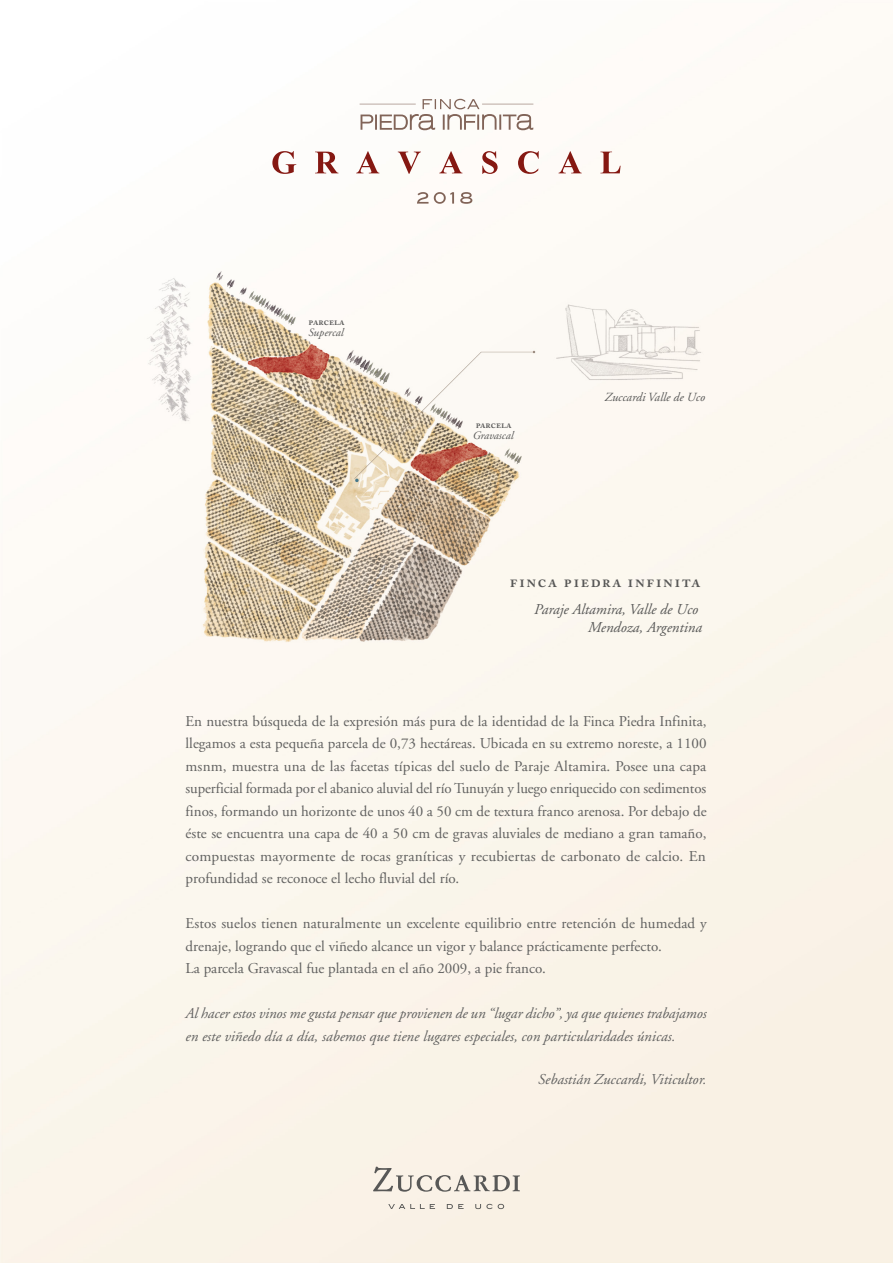
<style>
.page{position:relative;width:893px;height:1263px;background:#fff}
.page>*{position:absolute;margin:0;border:0;box-sizing:border-box;transform-origin:0 0}
.t1{font:600 16.5px "Adobe Caslon Pro";letter-spacing:.1em;color:#575756}
.t2{font:15px/22.5px "Adobe Garamond";color:#616160;text-align:justify}
.t3{font:italic 15px/22.5px "Adobe Garamond";letter-spacing:-.005em;color:#616160}
.t4{font:italic 15px/18px "Adobe Garamond";color:#585857;text-align:right}
.t5{font:15px "Adobe Garamond Italic Os F";color:#616160}
.t6{font:italic 12.45px "Adobe Garamond";color:#585857}
.t7{font:italic 11.4px "Adobe Garamond";color:#585857}
.t8{font:600 10.05px "Adobe Caslon Pro";color:#575756}
</style>
<div class="page">
<img style="left:0;top:93px;width:893px;height:1170px">
<svg style="left:272px;top:151px;width:24px;height:23px"></svg>
<svg style="left:315px;top:152px;width:23px;height:21px"></svg>
<svg style="left:356px;top:151px;width:23px;height:22px"></svg>
<svg style="left:398px;top:152px;width:23px;height:22px"></svg>
<svg style="left:439px;top:151px;width:23px;height:22px"></svg>
<svg style="left:482px;top:151px;width:16px;height:23px"></svg>
<svg style="left:518px;top:151px;width:21px;height:23px"></svg>
<svg style="left:558px;top:151px;width:24px;height:22px"></svg>
<svg style="left:600px;top:152px;width:21px;height:21px"></svg>
<svg style="left:417px;top:192px;width:11px;height:12px"></svg>
<svg style="left:434px;top:192px;width:20px;height:12px"></svg>
<svg style="left:460px;top:192px;width:12px;height:12px"></svg>
<hr style="left:360px;top:104px;width:56px;height:1px;background:#816458">
<svg style="left:361px;top:99px;width:172px;height:31px"></svg>
<svg style="left:373px;top:1166px;width:147px;height:26px;background:#d8d2c9"></svg>
<svg style="left:388px;top:1204px;width:47px;height:5px"></svg>
<svg style="left:447px;top:1204px;width:17px;height:5px"></svg>
<svg style="left:475px;top:1204px;width:29px;height:5px"></svg>
<p class="t8" style="left:309px;top:316px;width:37px">parcela</p>
<p class="t7" style="left:308px;top:326px;width:37px">Supercal</p>
<p class="t8" style="left:476px;top:418px;width:37px">parcela</p>
<p class="t7" style="left:473px;top:429px;width:42px">Gravascal</p>
<p class="t6" style="left:605px;top:390px;width:102px">Zuccardi Valle de Uco</p>
<p class="t1" style="left:510px;top:571px;width:192px">finca piedra infinita</p>
<p class="t4" style="left:534px;top:601px;width:169px">Paraje Altamira, Valle de Uco<br>Mendoza, Argentina</p>
<p class="t2" style="left:186px;top:710px;width:523px">En nuestra búsqueda de la expresión más pura de la identidad de la Finca Piedra Infinita, llegamos a esta pequeña parcela de 0,73 hectáreas. Ubicada en su extremo noreste, a 1100 msnm, muestra una de las facetas típicas del suelo de Paraje Altamira. Posee una capa superficial formada por el abanico aluvial del río Tunuyán y luego enriquecido con sedimentos finos, formando un horizonte de unos 40 a 50 cm de textura franco arenosa. Por debajo de éste se encuentra una capa de 40 a 50 cm de gravas aluviales de mediano a gran tamaño, compuestas mayormente de rocas graníticas y recubiertas de carbonato de calcio. En profundidad se reconoce el lecho fluvial del río.</p>
<p class="t2" style="left:186px;top:913px;width:523px;text-align:left">Estos suelos tienen naturalmente un excelente equilibrio entre retención de humedad y drenaje, logrando que el viñedo alcance un vigor y balance prácticamente perfecto.<br>La parcela Gravascal fue plantada en el año 2009, a pie franco.</p>
<p class="t3" style="left:186px;top:1003px;width:523px">Al hacer estos vinos me gusta pensar que provienen de un “lugar dicho”, ya que quienes trabajamos en este viñedo día a día, sabemos que tiene lugares especiales, con particularidades únicas.</p>
<p class="t5" style="left:538px;top:1071px;width:170px">Sebastián Zuccardi, Viticultor.</p>
</div>
